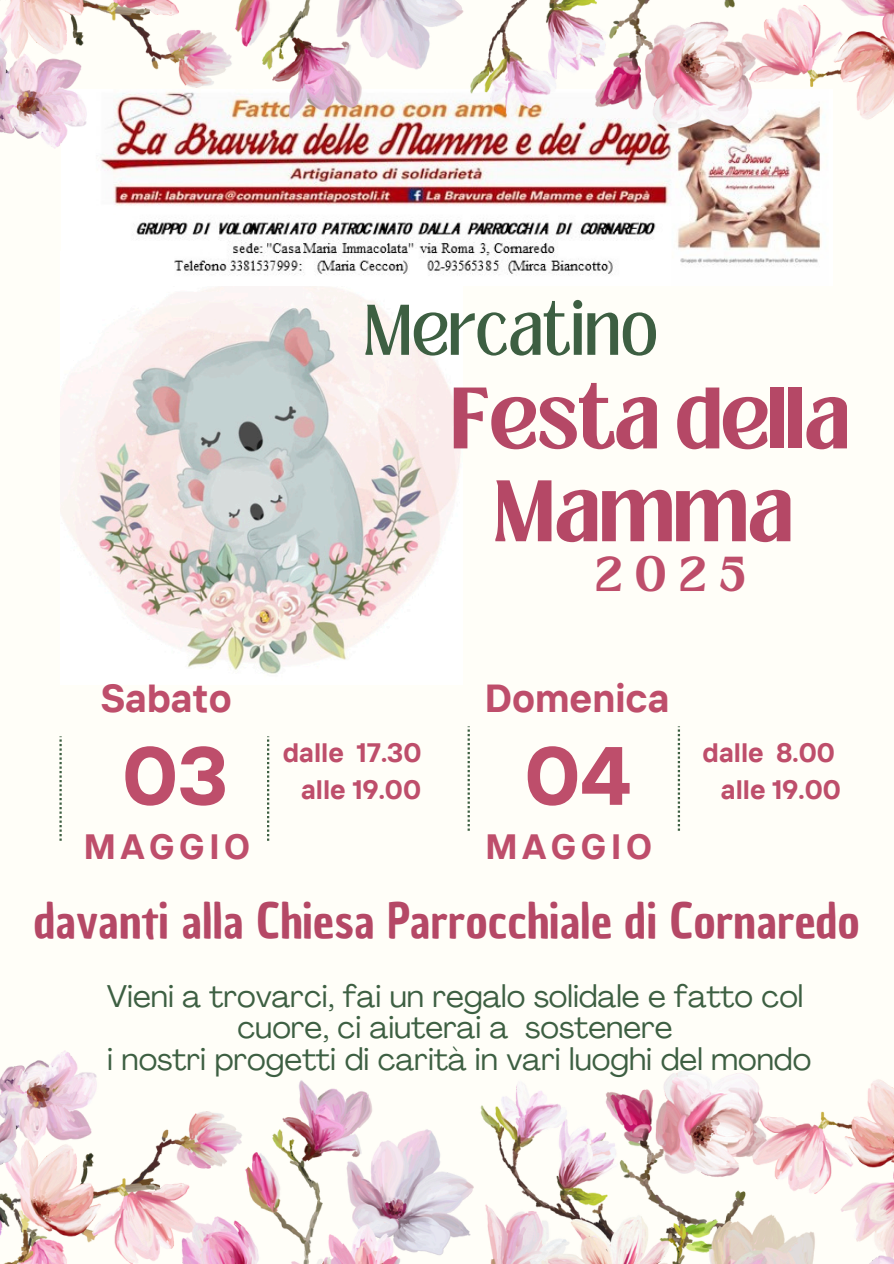
<style>
.page{position:relative;width:894px;height:1264px;background:#fff}
.page>*{position:absolute;margin:0;border:0;box-sizing:border-box;transform-origin:0 0}
.t1{font:700 82.5px "TT Interphases";color:#be4e6b}
.t2{font:800 66.75px/92.8px "Loubag";color:#b54866;text-align:center}
.t3{font:54.9px "Loubag";color:#3d5f42}
.t4{font:47.4px "Chau Philomene One";color:#b54866}
.t5{font:700 39px "TT Interphases";color:#be4e6b}
.t6{font:800 37.5px "Loubag";color:#be4e6b}
.t7{font:700 35.1px "TT Interphases";letter-spacing:.135em;color:#be4e6b}
.t8{font:31.05px/31.5px "Agrandir";color:#3d5f42;text-align:center}
.t9{font:700 26.55px "TT Interphases";color:#be4e6b}
</style>
<div class="page">
<div style="left:0;top:0;width:893px;height:1263px;background:#fffef8"></div>
<img style="left:0;top:1050px;width:893px;height:213px">
<img style="left:69px;top:288px;width:391px;height:386px">
<img style="left:101px;top:148px;width:720px;height:127px">
<img style="left:0;top:0;width:893px;height:148px">
<svg style="left:267px;top:736px;width:2px;height:104px"></svg>
<svg style="left:59px;top:736px;width:3px;height:104px"></svg>
<svg style="left:467px;top:726px;width:2px;height:104px"></svg>
<svg style="left:677px;top:726px;width:2px;height:104px"></svg>
<p class="t3" style="left:362px;top:286px;width:297px">Mercatino</p>
<p class="t2" style="left:451px;top:373px;width:399px">Festa della<br>Mamma</p>
<h4 class="t5" style="left:101px;top:672px;width:132px">Sabato</h4>
<h1 class="t1" style="left:122px;top:722px;width:107px">03</h1>
<h5 class="t7" style="left:84px;top:823px;width:168px">MAGGIO</h5>
<p class="t9" style="left:283px;top:735px;width:140px">dalle 17.30</p>
<h2 class="t9" style="left:301px;top:772px;width:121px">alle 19.00</h2>
<h5 class="t6" style="left:595px;top:544px;width:152px">2025</h5>
<p class="t5" style="left:484px;top:672px;width:186px">Domenica</p>
<p class="t1" style="left:524px;top:722px;width:108px">04</p>
<p class="t7" style="left:485px;top:823px;width:168px">MAGGIO</p>
<p class="t9" style="left:702px;top:735px;width:134px">dalle 8.00</p>
<p class="t9" style="left:720px;top:772px;width:121px">alle 19.00</p>
<h6 class="t4" style="left:34px;top:889px;width:827px">davanti alla Chiesa Parrocchiale di Cornaredo</h6>
<p class="t8" style="left:107px;top:983px;width:698px">Vieni a trovarci, fai un regalo solidale e fatto col cuore, ci aiuterai a sostenere</p>
<p class="t8" style="left:107px;top:1046px;width:705px">i nostri progetti di carità in vari luoghi del mondo</p>
</div>
